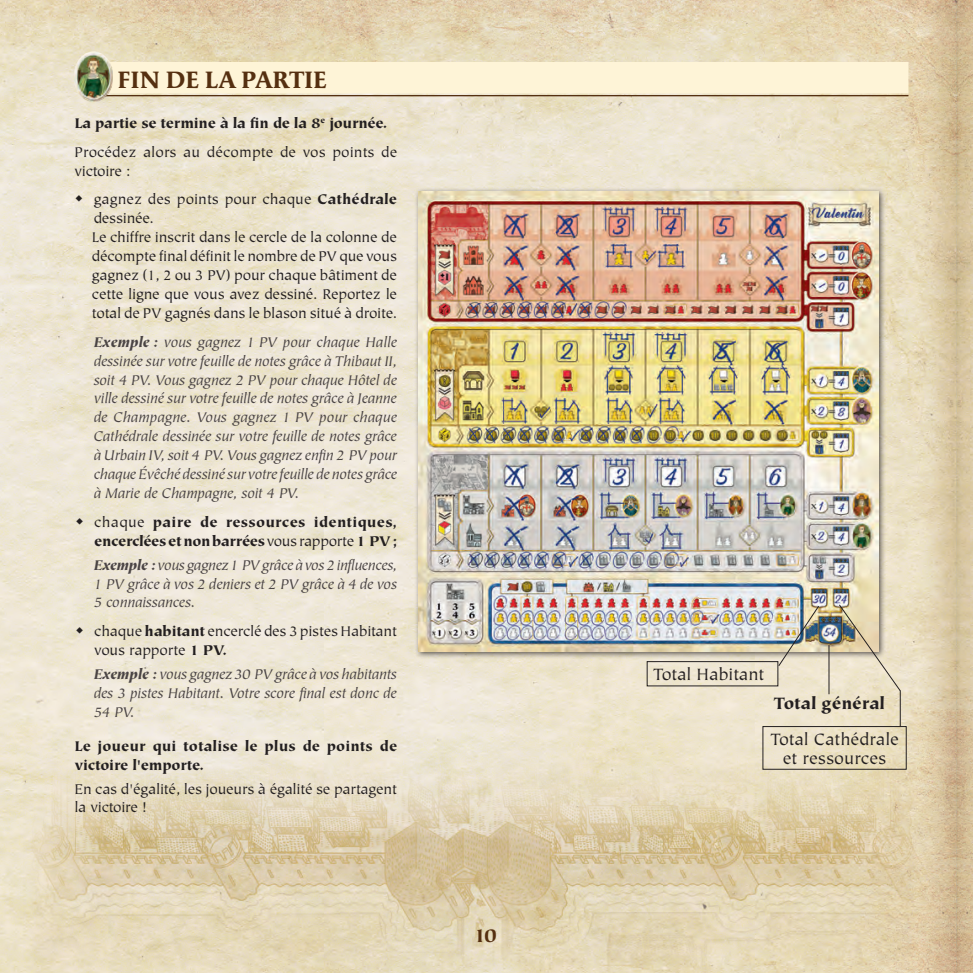
<style>
.page{position:relative;width:973px;height:973px;background:#fff}
.page>*{position:absolute;margin:0;border:0;box-sizing:border-box;transform-origin:0 0}
.TITRE_NEWS{font:700 24.5px "Apolline";letter-spacing:-.015em;color:#552f10}
.t1{font:900 21px "Tiepolo";color:#552f10}
.t2{font:18.38px/18.4px "Tiepolo";color:#231f20;text-align:center}
.t3{font:900 18.38px "Tiepolo";color:#231f20}
.texte{font:italic 15.75px/18.9px "Tiepolo";letter-spacing:-.015em;color:#4a4444;text-align:justify}
.texte-2{font:15.75px/18.9px "Tiepolo";letter-spacing:-.015em;color:#231f20}
.texte-3{font:900 15.75px/18.9px "Tiepolo";letter-spacing:.005em;color:#231f20}
.texte-4{font:15.75px/18.9px "Tiepolo";letter-spacing:.005em;color:#231f20}
.sous_titre_italic{font:900 15.75px "Tiepolo";letter-spacing:-.015em;color:#231f20}
.s1{font-weight:900}
.s2{font-weight:400}
</style>
<div class="page">
<img style="left:0;top:0;width:972px;height:972px">
<img style="left:18px;top:728px;width:919px;height:244px">
<div style="left:89px;top:62px;width:819px;height:31px;background:#fef4d7"></div>
<hr style="left:89px;top:95px;width:819px;height:1px;background:#552f10">
<img style="left:74px;top:51px;width:38px;height:51px">
<div style="left:414px;top:187px;width:471px;height:472px;background:#231f20;opacity:.75"></div>
<img style="left:418px;top:191px;width:459px;height:460px">
<img style="left:777px;top:604px;width:42px;height:63px">
<div style="left:646px;top:661px;width:132px;height:25px;border:1px solid #231f20"></div>
<div style="left:762px;top:726px;width:144px;height:43px;border:1px solid #231f20"></div>
<svg style="left:838px;top:603px;width:63px;height:89px;background:#d9cfb5"></svg>
<hr style="left:828px;top:645px;width:1px;height:49px;background:#231f20">
<hr style="left:899px;top:690px;width:1px;height:36px;background:#231f20">
<svg style="left:76px;top:195px;width:6px;height:7px"></svg>
<svg style="left:76px;top:517px;width:7px;height:7px"></svg>
<svg style="left:76px;top:627px;width:7px;height:6px"></svg>
<p class="TITRE_NEWS" style="left:118px;top:65px;width:211px">FIN DE LA PARTIE</p>
<p class="sous_titre_italic" style="left:74px;top:114px;width:314px">La partie se termine à la fin de la 8<sup>e</sup> journée.</p>
<p class="texte-4" style="left:74px;top:143px;width:324px">Procédez alors au décompte de vos points de victoire :</p>
<p class="texte-2" style="left:94px;top:190px;width:305px">gagnez des points pour chaque <span class="s1">Cathédrale </span>dessinée.</p>
<p class="texte-2" style="left:92px;top:228px;width:306px;text-align:justify">Le chiffre inscrit dans le cercle de la colonne de décompte final définit le nombre de PV que vous gagnez (1, 2 ou 3 PV) pour chaque bâtiment de cette ligne que vous avez dessiné. Reportez le total de PV gagnés dans le blason situé à droite.</p>
<p class="texte" style="left:94px;top:333px;width:305px"><span class="s1">Exemple :</span> vous gagnez 1 PV pour chaque Halle dessinée sur votre feuille de notes grâce à Thibaut II, soit 4 PV. Vous gagnez 2 PV pour chaque Hôtel de ville dessiné sur votre feuille de notes grâce à Jeanne de Champagne. Vous gagnez 1 PV pour chaque Cathédrale dessinée sur votre feuille de notes grâce à Urbain IV, soit 4 PV. Vous gagnez enfin 2 PV pour chaque Évêché dessiné sur votre feuille de notes grâce à Marie de Champagne, soit 4 PV.</p>
<p class="texte-3" style="left:94px;top:512px;width:304px"><span class="s2">chaque</span> paire de ressources identiques, encerclées et non barrées <span class="s2">vous rapporte</span> 1 PV ;</p>
<p class="texte" style="left:94px;top:555px;width:305px"><span class="s1">Exemple :</span> vous gagnez 1 PV grâce à vos 2 influences, 1 PV grâce à vos 2 deniers et 2 PV grâce à 4 de vos 5 connaissances.</p>
<p class="texte-2" style="left:94px;top:622px;width:304px">chaque <span class="s1">habitant</span> encerclé des 3 pistes Habitant vous rapporte <span class="s1">1 PV.</span></p>
<p class="texte" style="left:94px;top:665px;width:305px"><span class="s1">Exemple :</span> vous gagnez 30 PV grâce à vos habitants des 3 pistes Habitant. Votre score final est donc de 54 PV.</p>
<p class="texte-3" style="left:74px;top:736px;width:324px">Le joueur qui totalise le plus de points de victoire l'emporte.</p>
<p class="texte-2" style="left:74px;top:779px;width:324px">En cas d'égalité, les joueurs à égalité se partagent la victoire !</p>
<h2 class="t1" style="left:473px;top:923px;width:25px">10</h2>
<p class="t2" style="left:652px;top:665px;width:113px">Total Habitant</p>
<p class="t3" style="left:773px;top:692px;width:113px">Total général</p>
<p class="t2" style="left:770px;top:730px;width:130px">Total Cathédrale et ressources</p>
</div>
